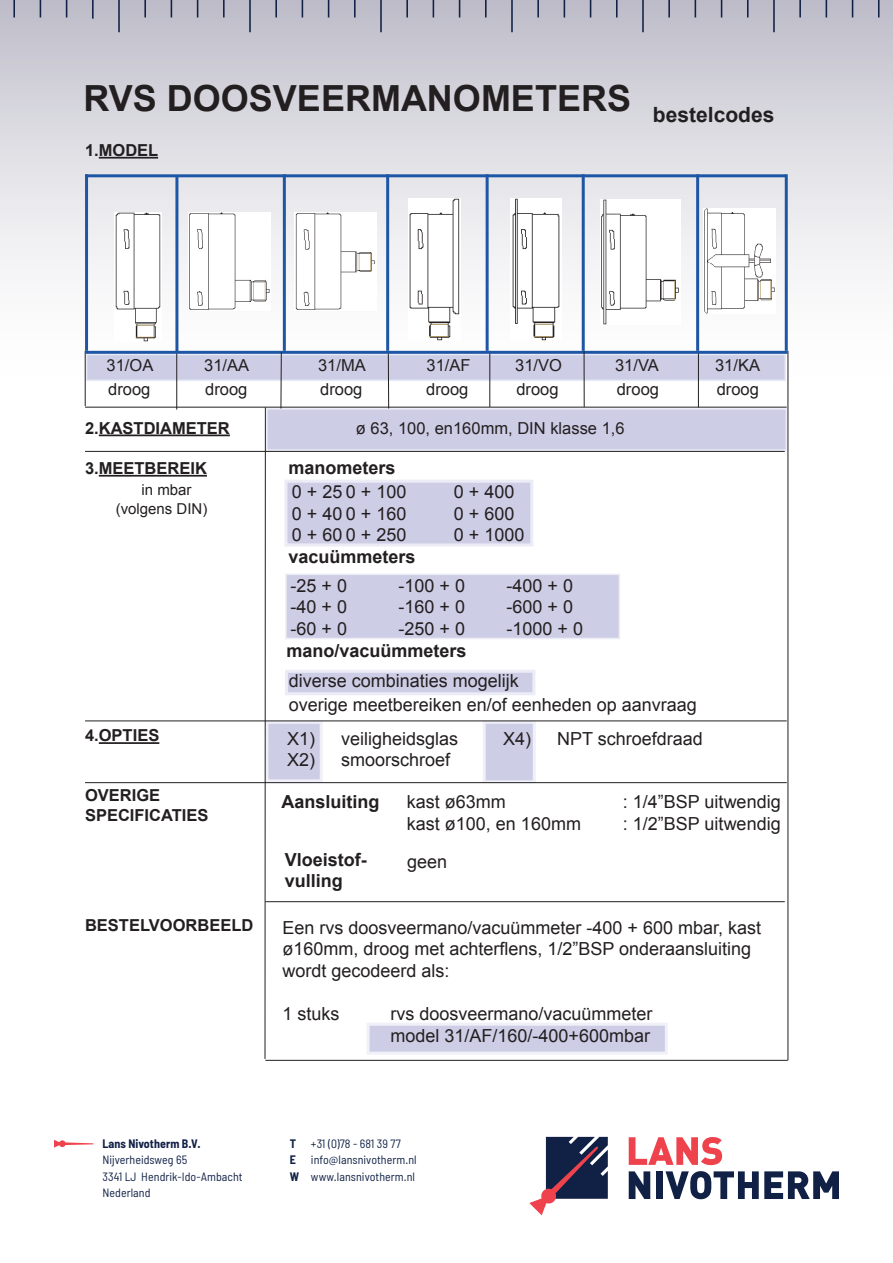
<style>
.page{position:relative;width:893px;height:1263px;background:#fff}
.page>*{position:absolute;margin:0;border:0;box-sizing:border-box;transform-origin:0 0}
.t1{font:700 36px "Arial";color:#231f20}
.t2{font:700 21px "Arial";color:#231f20}
.t3{font:18px/21.6px "Arial";color:#231f20}
.t4{font:700 18px/21.6px "Arial";color:#231f20}
.t5{font:16.5px "Arial";color:#231f20}
.t6{font:700 16.5px/19.8px "Arial";color:#231f20}
.t7{font:15px "Arial";color:#231f20}
.t8{font:semi-condensed 12px/16.5px "Barlow";letter-spacing:.005em;color:#112146}
.t9{font:700 semi-condensed 12px "Barlow";letter-spacing:.005em;color:#112146}
.s1{font-weight:700}
</style>
<div class="page">
<div style="left:0;top:0;width:893px;height:404px;background:linear-gradient(to bottom,#c3c2cd,#fff)"></div>
<svg style="left:629px;top:1137px;width:93px;height:28px"></svg>
<svg style="left:629px;top:1171px;width:21px;height:28px"></svg>
<div style="left:656px;top:1171px;width:7px;height:28px;background:#112146"></div>
<svg style="left:665px;top:1171px;width:174px;height:28px"></svg>
<svg style="left:529px;top:1137px;width:79px;height:78px"></svg>
<hr style="left:773px;top:0;width:2px;height:32px;background:#112146">
<svg style="left:747px;top:0;width:1px;height:17px"></svg>
<svg style="left:721px;top:0;width:1px;height:17px"></svg>
<svg style="left:695px;top:0;width:1px;height:17px"></svg>
<svg style="left:668px;top:0;width:2px;height:17px"></svg>
<hr style="left:892px;top:0;width:1px;height:32px;background:#112146">
<svg style="left:878px;top:0;width:1px;height:17px"></svg>
<svg style="left:852px;top:0;width:1px;height:17px"></svg>
<svg style="left:826px;top:0;width:1px;height:17px"></svg>
<svg style="left:799px;top:0;width:2px;height:17px"></svg>
<hr style="left:642px;top:0;width:2px;height:32px;background:#112146">
<svg style="left:616px;top:0;width:2px;height:17px"></svg>
<svg style="left:590px;top:0;width:1px;height:17px"></svg>
<svg style="left:564px;top:0;width:1px;height:17px"></svg>
<svg style="left:537px;top:0;width:2px;height:17px"></svg>
<hr style="left:511px;top:0;width:2px;height:32px;background:#112146">
<svg style="left:485px;top:0;width:2px;height:17px"></svg>
<svg style="left:459px;top:0;width:1px;height:17px"></svg>
<svg style="left:433px;top:0;width:1px;height:17px"></svg>
<svg style="left:406px;top:0;width:2px;height:17px"></svg>
<hr style="left:380px;top:0;width:2px;height:32px;background:#112146">
<svg style="left:354px;top:0;width:2px;height:17px"></svg>
<svg style="left:328px;top:0;width:1px;height:17px"></svg>
<svg style="left:302px;top:0;width:1px;height:17px"></svg>
<svg style="left:275px;top:0;width:2px;height:17px"></svg>
<hr style="left:249px;top:0;width:2px;height:32px;background:#112146">
<svg style="left:223px;top:0;width:2px;height:17px"></svg>
<svg style="left:197px;top:0;width:1px;height:17px"></svg>
<svg style="left:171px;top:0;width:1px;height:17px"></svg>
<svg style="left:144px;top:0;width:2px;height:17px"></svg>
<hr style="left:118px;top:0;width:2px;height:32px;background:#112146">
<svg style="left:92px;top:0;width:2px;height:19px"></svg>
<svg style="left:66px;top:0;width:1px;height:17px"></svg>
<svg style="left:40px;top:0;width:1px;height:17px"></svg>
<svg style="left:13px;top:0;width:2px;height:17px"></svg>
<hr style="left:0;top:0;width:1px;height:32px;background:#112146">
<svg style="left:54px;top:1140px;width:40px;height:7px"></svg>
<div style="left:367px;top:1023px;width:301px;height:32px;background:#cecde6;border:3px solid #f0f1f8"></div>
<div style="left:483px;top:721px;width:53px;height:62px;background:#cecde6;border:3px solid #f0f1f8"></div>
<div style="left:265px;top:721px;width:58px;height:61px;background:#cecde6;border:3px solid #f0f1f8"></div>
<div style="left:285px;top:670px;width:250px;height:25px;background:#cecde6;border:3px solid #ebecf6"></div>
<div style="left:285px;top:574px;width:335px;height:65px;background:#cecde6;border:2px solid #ebecf6"></div>
<div style="left:284px;top:480px;width:249px;height:66px;background:#cecde6;border:3px solid #ebecf6"></div>
<div style="left:266px;top:408px;width:521px;height:43px;background:#cecde6;border:2px solid #ebecf6"></div>
<div style="left:86px;top:354px;width:700px;height:27px;background:#cecde6;border:2px solid #e5eaf5"></div>
<hr style="left:99px;top:157px;width:59px;height:2px;background:#231f20">
<hr style="left:99px;top:434px;width:131px;height:2px;background:#231f20">
<hr style="left:99px;top:475px;width:108px;height:2px;background:#231f20">
<hr style="left:99px;top:742px;width:60px;height:2px;background:#231f20">
<hr style="left:85px;top:174px;width:701px;height:3px;background:#1e56a6">
<hr style="left:788px;top:351px;width:1px;height:709px;background:#231f20">
<hr style="left:85px;top:407px;width:702px;height:1px;background:#231f20">
<hr style="left:85px;top:451px;width:700px;height:1px;background:#231f20">
<hr style="left:85px;top:351px;width:1px;height:55px;background:#231f20">
<hr style="left:176px;top:353px;width:1px;height:57px;background:#231f20">
<hr style="left:388px;top:352px;width:1px;height:56px;background:#231f20">
<hr style="left:490px;top:351px;width:1px;height:56px;background:#231f20">
<hr style="left:698px;top:350px;width:1px;height:57px;background:#231f20">
<hr style="left:85px;top:351px;width:703px;height:3px;background:#1e56a6">
<hr style="left:281px;top:352px;width:1px;height:56px;background:#231f20">
<hr style="left:85px;top:721px;width:702px;height:1px;background:#231f20">
<hr style="left:85px;top:782px;width:702px;height:1px;background:#231f20">
<hr style="left:265px;top:1060px;width:523px;height:1px;background:#231f20">
<hr style="left:265px;top:407px;width:1px;height:652px;background:#231f20">
<hr style="left:265px;top:901px;width:520px;height:1px;background:#231f20">
<hr style="left:584px;top:351px;width:1px;height:56px;background:#231f20">
<img style="left:114px;top:212px;width:47px;height:129px">
<img style="left:188px;top:213px;width:82px;height:97px">
<img style="left:295px;top:213px;width:81px;height:97px">
<img style="left:408px;top:198px;width:52px;height:143px">
<img style="left:510px;top:198px;width:51px;height:143px">
<img style="left:601px;top:199px;width:80px;height:125px">
<img style="left:703px;top:209px;width:72px;height:104px">
<hr style="left:785px;top:174px;width:3px;height:177px;background:#1e56a6">
<hr style="left:696px;top:174px;width:3px;height:177px;background:#1e56a6">
<hr style="left:582px;top:174px;width:3px;height:177px;background:#1e56a6">
<hr style="left:486px;top:174px;width:3px;height:177px;background:#1e56a6">
<hr style="left:386px;top:174px;width:3px;height:177px;background:#1e56a6">
<hr style="left:283px;top:174px;width:3px;height:177px;background:#1e56a6">
<hr style="left:175px;top:176px;width:3px;height:177px;background:#1e56a6">
<hr style="left:85px;top:174px;width:3px;height:177px;background:#1e56a6">
<h1 class="t1" style="left:84px;top:75px;width:549px">RVS DOOSVEERMANOMETERS</h1>
<p class="t6" style="left:85px;top:141px;width:75px">1.MODEL</p>
<p class="t2" style="left:653px;top:101px;width:123px">bestelcodes</p>
<p class="t5" style="left:107px;top:354px;width:48px">31/OA</p>
<p class="t5" style="left:204px;top:354px;width:46px">31/AA</p>
<p class="t5" style="left:318px;top:354px;width:49px">31/MA</p>
<p class="t5" style="left:427px;top:354px;width:46px">31/AF</p>
<p class="t5" style="left:615px;top:354px;width:45px">31/VA</p>
<p class="t5" style="left:715px;top:354px;width:46px">31/KA</p>
<p class="t5" style="left:108px;top:379px;width:44px">droog</p>
<p class="t5" style="left:205px;top:379px;width:44px">droog</p>
<p class="t5" style="left:320px;top:379px;width:44px">droog</p>
<p class="t5" style="left:516px;top:379px;width:44px">droog</p>
<p class="t5" style="left:617px;top:379px;width:44px">droog</p>
<p class="t5" style="left:717px;top:379px;width:44px">droog</p>
<p class="t5" style="left:356px;top:418px;width:270px">ø 63, 100, en160mm, DIN klasse 1,6</p>
<p class="t5" style="left:515px;top:354px;width:48px">31/VO</p>
<p class="t5" style="left:426px;top:379px;width:44px">droog</p>
<p class="t6" style="left:85px;top:418px;width:146px">2.KASTDIAMETER</p>
<p class="t6" style="left:85px;top:459px;width:123px">3.MEETBEREIK</p>
<p class="t4" style="left:288px;top:457px;width:109px">manometers</p>
<p class="t7" style="left:142px;top:480px;width:52px">in mbar</p>
<p class="t7" style="left:116px;top:499px;width:93px">(volgens DIN)</p>
<p class="t6" style="left:85px;top:726px;width:76px">4.OPTIES</p>
<p class="t6" style="left:85px;top:786px;width:125px">OVERIGE<br>SPECIFICATIES</p>
<p class="t6" style="left:85px;top:916px;width:170px">BESTELVOORBEELD</p>
<p class="t3" style="left:292px;top:481px;width:116px">0 + 25 0 + 100</p>
<p class="t3" style="left:454px;top:481px;width:62px">0 + 400</p>
<p class="t3" style="left:292px;top:503px;width:116px">0 + 40 0 + 160</p>
<p class="t3" style="left:454px;top:503px;width:62px">0 + 600</p>
<p class="t3" style="left:292px;top:524px;width:116px">0 + 60 0 + 250</p>
<p class="t3" style="left:454px;top:524px;width:72px">0 + 1000</p>
<p class="t4" style="left:288px;top:546px;width:129px">vacuümmeters</p>
<p class="t3" style="left:291px;top:575px;width:58px">-25 + 0</p>
<p class="t3" style="left:399px;top:575px;width:68px">-100 + 0</p>
<p class="t3" style="left:507px;top:575px;width:68px">-400 + 0</p>
<p class="t3" style="left:291px;top:596px;width:58px">-40 + 0</p>
<p class="t3" style="left:399px;top:596px;width:68px">-160 + 0</p>
<p class="t3" style="left:507px;top:596px;width:68px">-600 + 0</p>
<p class="t3" style="left:291px;top:618px;width:58px">-60 + 0</p>
<p class="t3" style="left:399px;top:618px;width:68px">-250 + 0</p>
<p class="t3" style="left:507px;top:618px;width:78px">-1000 + 0</p>
<p class="t3" style="left:289px;top:670px;width:232px">diverse combinaties mogelijk</p>
<p class="t4" style="left:287px;top:641px;width:182px">mano/vacuümmeters</p>
<p class="t3" style="left:289px;top:694px;width:410px">overige meetbereiken en/of eenheden op aanvraag</p>
<p class="t3" style="left:287px;top:728px;width:173px">X1) veiligheidsglas</p>
<p class="t3" style="left:503px;top:728px;width:201px">X4) NPT schroefdraad</p>
<p class="t3" style="left:287px;top:749px;width:165px">X2) smoorschroef</p>
<p class="t3" style="left:407px;top:791px;width:101px">kast ø63mm</p>
<p class="t3" style="left:623px;top:791px;width:159px">: 1/4”BSP uitwendig</p>
<p class="t3" style="left:407px;top:812px;width:176px">kast ø100, en 160mm</p>
<p class="t3" style="left:623px;top:812px;width:159px">: 1/2”BSP uitwendig</p>
<p class="t4" style="left:281px;top:791px;width:100px">Aansluiting</p>
<p class="t4" style="left:285px;top:849px;width:84px">Vloeistof&shy;vulling</p>
<p class="t3" style="left:407px;top:851px;width:42px">geen</p>
<p class="t3" style="left:282px;top:917px;width:480px">Een rvs doosveermano/vacuümmeter -400 + 600 mbar, kast ø160mm, droog met achterflens, 1/2”BSP onderaansluiting wordt gecodeerd als:</p>
<p class="t3" style="left:282px;top:1003px;width:59px">1 stuks</p>
<p class="t3" style="left:390px;top:1003px;width:264px">rvs doosveermano/vacuümmeter model 31/AF/160/-400+600mbar</p>
<p class="t9" style="left:102px;top:1136px;width:100px">Lans Nivotherm B.V.</p>
<p class="t8" style="left:102px;top:1151px;width:142px">Nijverheidsweg 65<br>3341 LJ Hendrik-Ido-Ambacht<br>Nederland</p>
<p class="t8" style="left:290px;top:1135px;width:113px"><span class="s1">T</span> +31 (0)78 - 681 39 77<br><span class="s1">E</span></p>
<p class="t8" style="left:290px;top:1151px;width:129px;text-align:right">info@lansnivotherm.nl<br><span class="s1">W</span> www.lansnivotherm.nl</p>
</div>
